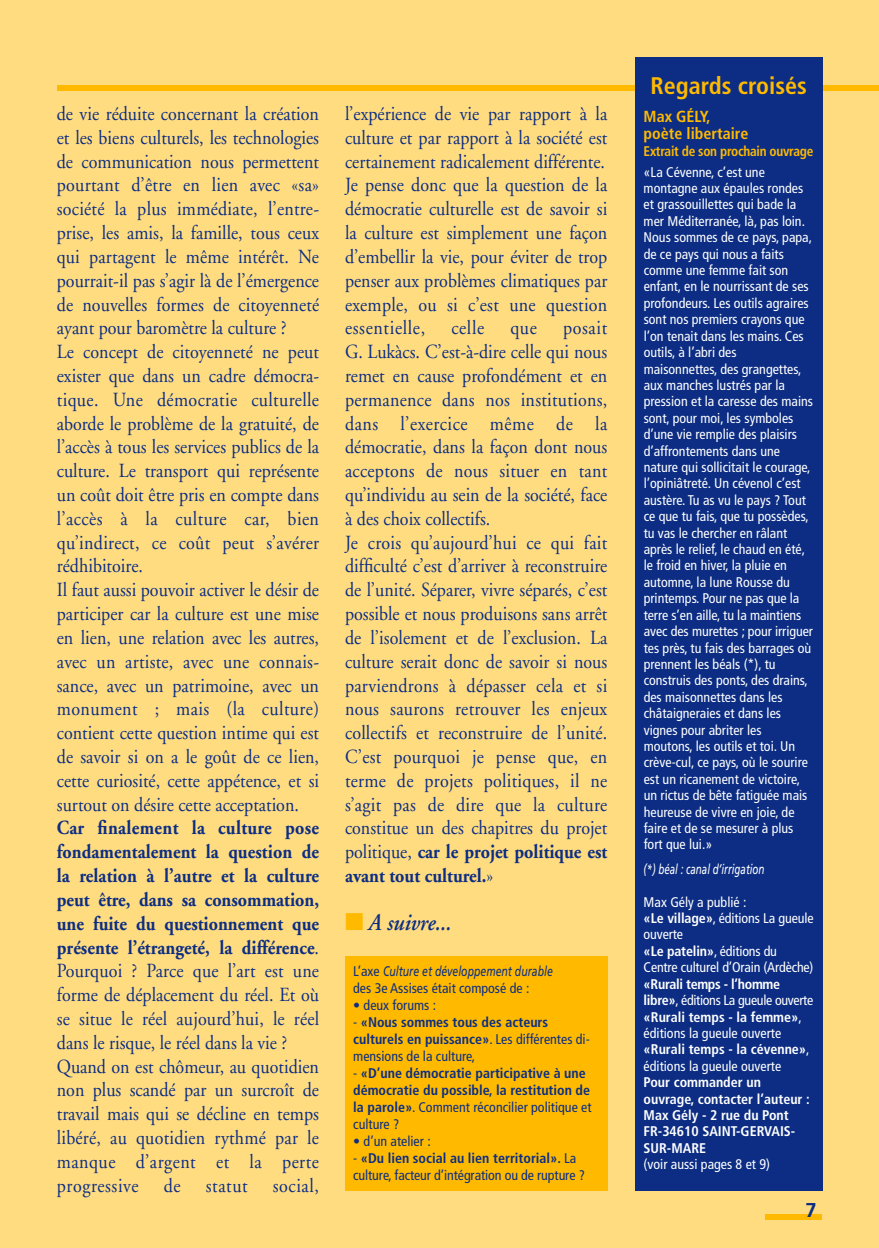
<style>
.page{position:relative;width:879px;height:1248px;background:#fff}
.page>*{position:absolute;margin:0;border:0;box-sizing:border-box;transform-origin:0 0}
.t1{font:700 condensed 24px "Frutiger";color:#ffba00}
.t2{font:italic 600 24px "Adobe Garamond";letter-spacing:-.005em;color:#0c2d83;scale:.9 1}
.t3{font:20px/23.8px "Adobe Garamond";color:#0c2d83;scale:.9 1}
.t4{font:700 20px "Frutiger";color:#0c2d83}
.t5{font:700 condensed 16px/17.2px "Frutiger";color:#ffba00}
.t6{font:condensed 14px/16.4px "Frutiger";color:#fff}
.t7{font:700 condensed 14px/17px "Frutiger";color:#0c2d83}
.t8{font:condensed 14px/17px "Frutiger";color:#0c2d83}
.t9{font:700 condensed 14px/16.4px "Frutiger";color:#fff}
.t10{font:700 condensed 14px "Frutiger";letter-spacing:-.02em;color:#ffba00;scale:.95 1}
.t11{font:italic 14px "Frutiger";color:#fff;scale:.7 1}
.s1{font-weight:700}
.s2{color:#ffba00}
.s3{font-style:italic;font-stretch:normal}
.s4{font-weight:400}
</style>
<div class="page">
<div style="left:0;top:0;width:879px;height:1247px;background:#ffdc80"></div>
<div style="left:57px;top:85px;width:822px;height:6px;background:#ffba00"></div>
<div style="left:765px;top:1213px;width:57px;height:6px;background:#ffba00"></div>
<div style="left:635px;top:57px;width:187px;height:1133px;background:#0c2d83"></div>
<div style="left:345px;top:956px;width:262px;height:234px;background:#ffba00"></div>
<p class="t3" style="left:57px;top:102px;width:293px">de vie réduite concernant la création et les biens culturels, les technologies de communication nous permettent pourtant d’être en lien avec «sa» société la plus immédiate, l’entre&shy;prise, les amis, la famille, tous ceux qui partagent le même intérêt. Ne pourrait-il pas s’agir là de l’émergence de nouvelles formes de citoyenneté ayant pour baromètre la culture ?<br>Le concept de citoyenneté ne peut exister que dans un cadre démocra&shy;tique. Une démocratie culturelle aborde le problème de la gratuité, de l’accès à tous les services publics de la culture. Le transport qui représente un coût doit être pris en compte dans l’accès à la culture car, bien qu’indirect, ce coût peut s’avérer rédhibitoire.<br>Il faut aussi pouvoir activer le désir de participer car la culture est une mise en lien, une relation avec les autres, avec un artiste, avec une connais&shy;sance, avec un patrimoine, avec un monument ; mais (la culture) contient cette question intime qui est de savoir si on a le goût de ce lien, cette curiosité, cette appétence, et si surtout on désire cette acceptation.</p>
<p class="t3" style="left:57px;top:816px;width:293px"><span class="s1">Car finalement la culture pose fondamentalement la question de la relation à l’autre et la culture peut être, dans sa consommation, une fuite du questionnement que présente l’étrangeté, la différence</span>.<br>Pourquoi ? Parce que l’art est une forme de déplacement du réel. Et où se situe le réel aujourd’hui, le réel dans le risque, le réel dans la vie ?<br>Quand on est chômeur, au quotidien non plus scandé par un surcroît de travail mais qui se décline en temps libéré, au quotidien rythmé par le manque d’argent et la perte progressive</p>
<p class="t3" style="left:164px;top:1173px;width:20px">de</p>
<p class="t3" style="left:206px;top:1173px;width:48px">statut</p>
<p class="t3" style="left:273px;top:1173px;width:53px">social,</p>
<p class="t3" style="left:345px;top:102px;width:293px;text-align:justify">l’expérience de vie par rapport à la culture et par rapport à la société est certainement radicalement différente.<br>Je pense donc que la question de la démocratie culturelle est de savoir si la culture est simplement une façon d’embellir la vie, pour éviter de trop penser aux problèmes climatiques par exemple, ou si c’est une question essentielle,</p>
<p class="t3" style="left:451px;top:316px;width:38px">celle</p>
<p class="t3" style="left:510px;top:316px;width:31px">que</p>
<p class="t3" style="left:345px;top:316px;width:293px;text-indent:218px">posait G. Lukàcs. C’est-à-dire celle qui nous remet en cause profondément et en permanence dans nos institutions, dans l’exercice même de la démocratie, dans la façon dont nous acceptons de nous situer en tant qu’individu au sein de la société, face à des choix collectifs.<br>Je crois qu’aujourd’hui ce qui fait difficulté c’est d’arriver à reconstruire de l’unité. Séparer, vivre séparés, c’est possible et nous produisons sans arrêt de l’isolement et de l’exclusion. La culture serait donc de savoir si nous parviendrons à dépasser cela et si nous saurons retrouver les enjeux collectifs et reconstruire de l’unité.<br>C’est pourquoi je pense que, en terme de projets politiques, il ne s’agit pas de dire que la culture constitue un des chapitres du projet politique, <span class="s1">car le projet politique est avant tout culturel.</span>»</p>
<p class="t2" style="left:345px;top:909px;width:120px"><span class="s2">■</span> A suivre...</p>
<p class="t8" style="left:353px;top:962px;width:201px">L’axe <span class="s3">Culture et développement durable </span>des 3e Assises était composé de :</p>
<p class="t8" style="left:353px;top:996px;width:84px">• deux forums :</p>
<p class="t7" style="left:353px;top:1013px;width:238px"><span class="s4">-</span> «Nous sommes tous des acteurs culturels en puissance»<span class="s4">. Les différentes di&shy;mensions de la culture,</span></p>
<p class="t7" style="left:353px;top:1064px;width:240px"><span class="s4">-</span> «D’une démocratie participative à une démocratie du possible, la restitution de la parole»<span class="s4">. Comment réconcilier politique et culture ?</span></p>
<p class="t8" style="left:353px;top:1132px;width:79px">• d’un atelier :</p>
<p class="t8" style="left:353px;top:1149px;width:233px">- <span class="s1">«Du lien social au lien territorial».</span> La culture, facteur d’intégration ou de rupture ?</p>
<p class="t1" style="left:650px;top:71px;width:158px">Regards croisés</p>
<p class="t5" style="left:643px;top:108px;width:106px">Max GÉLY, poète libertaire</p>
<p class="t10" style="left:643px;top:143px;width:180px">Extrait de son prochain ouvrage</p>
<p class="t6" style="left:643px;top:164px;width:171px">«La Cévenne, c’est une montagne aux épaules rondes et grassouillettes qui bade la mer Méditerranée, là, pas loin.<br>Nous sommes de ce pays, papa, de ce pays qui nous a faits comme une femme fait son enfant, en le nourrissant de ses profondeurs. Les outils agraires sont nos premiers crayons que l’on tenait dans les mains. Ces outils, à l’abri des maisonnettes, des grangettes, aux manches lustrés par la pression et la caresse des mains sont, pour moi, les symboles d’une vie remplie des plaisirs d’affrontements dans une nature qui sollicitait le courage, l’opiniâtreté. Un cévenol c’est austère. Tu as vu le pays ? Tout ce que tu fais, que tu possèdes, tu vas le chercher en râlant après le relief, le chaud en été, le froid en hiver, la pluie en automne, la lune Rousse du printemps. Pour ne pas que la terre s’en aille, tu la maintiens avec des murettes ; pour irriguer tes près, tu fais des barrages où prennent les béals (*), tu construis des ponts, des drains, des maisonnettes dans les châtaigneraies et dans les vignes pour abriter les moutons, les outils et toi. Un crève-cul, ce pays, où le sourire est un ricanement de victoire, un rictus de bête fatiguée mais heureuse de vivre en joie, de faire et de se mesurer à plus fort que lui.»</p>
<p class="t11" style="left:643px;top:860px;width:174px">(*) béal : canal d’irrigation</p>
<p class="t6" style="left:643px;top:893px;width:171px">Max Gély a publié :<br><span class="s1">«Le village»</span>, éditions La gueule ouverte<br><span class="s1">«Le patelin»</span>, éditions du<br>Centre culturel d’Orain (Ardèche)</p>
<p class="t6" style="left:643px;top:975px;width:171px"><span class="s1">«Rurali temps - l’homme libre»</span>, éditions La gueule ouverte <span class="s1">«Rurali temps - la femme»</span>, éditions la gueule ouverte <span class="s1">«Rurali temps - la cévenne»</span>, éditions la gueule ouverte</p>
<p class="t9" style="left:643px;top:1073px;width:168px">Pour commander un ouvrage, contacter l’auteur :<br>Max Gély - 2 rue du Pont<br>FR-34610 SAINT-GERVAIS-<br>SUR-MARE</p>
<p class="t6" style="left:643px;top:1156px;width:128px">(voir aussi pages 8 et 9)</p>
<p class="t4" style="left:805px;top:1198px;width:13px">7</p>
</div>
